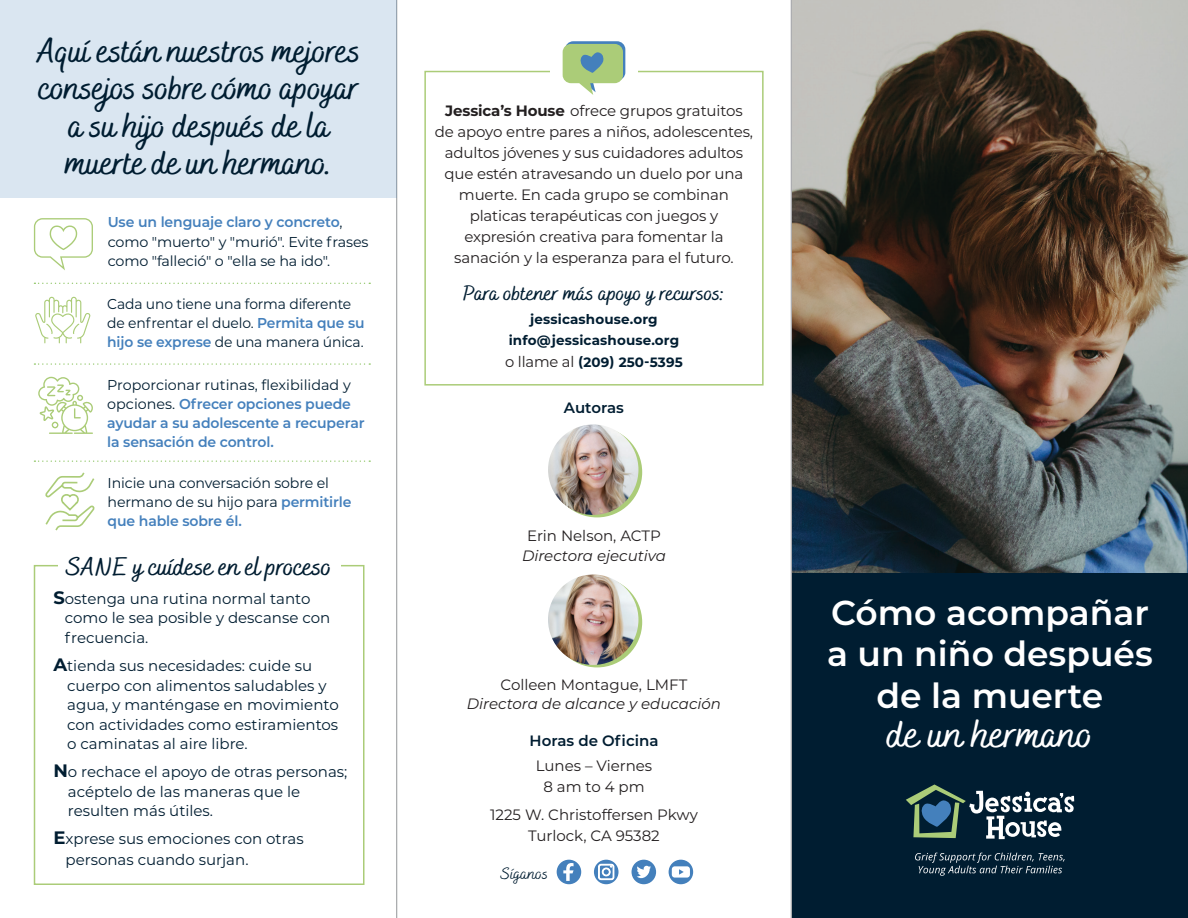
<style>
.page{position:relative;width:1188px;height:918px;background:#fff}
.page>*{position:absolute;margin:0;border:0;box-sizing:border-box;transform-origin:0 0}
.t1{font:500 39px "Bakerie Smooth Wide";letter-spacing:-.005em;color:#fff}
.t2{font:500 34.5px/37.5px "Bakerie Smooth Wide";letter-spacing:-.015em;color:#001d31;text-align:center}
.t3{font:600 34.5px/41.2px "Montserrat";color:#fff;text-align:center}
.t4{font:500 25.5px "Bakerie Smooth Wide";letter-spacing:-.01em;color:#001d31}
.t5{font:500 21px "Bakerie Smooth Wide";letter-spacing:-.005em;color:#001d31}
.t6{font:16.5px "Bakerie Smooth Wide";letter-spacing:-.005em;color:#001d31}
.t7{font:15px/21px "Montserrat";letter-spacing:-.01em;color:#231f20;text-align:center}
.t8{font:15px/19.5px "Montserrat";color:#001d31}
.t9{font:italic 15px "Montserrat";color:#231f20}
.t10{font:600 15px "Montserrat";color:#001d31}
.t11{font:14.25px/19px "Montserrat";letter-spacing:-.01em;color:#001d31}
.t12{font:600 14.25px/19px "Montserrat";letter-spacing:-.01em;color:#4480bc}
.t13{font:700 13.5px/20.5px "Montserrat";letter-spacing:.01em;color:#001d31;text-align:center}
.s1{font-weight:600;color:#4480bc}
.s2{font-weight:400;color:#001d31}
.s3{font-weight:700;font-size:18px}
.s4{font-weight:700}
.s5{font-weight:400;font-size:15px;color:#231f20}
</style>
<div class="page">
<hr style="left:396px;top:0;width:1px;height:918px;background:#939598">
<hr style="left:791px;top:0;width:1px;height:918px;background:#939598">
<img style="left:792px;top:0;width:396px;height:574px">
<svg style="left:45px;top:472px;width:50px;height:59px"></svg>
<div style="left:669px;top:860px;width:24px;height:24px;background:#4480bc;border-radius:12px"></div>
<div style="left:672px;top:866px;width:18px;height:12px;background:#fff;border-radius:3px"></div>
<svg style="left:679px;top:869px;width:5px;height:6px"></svg>
<svg style="left:594px;top:860px;width:25px;height:24px"></svg>
<svg style="left:598px;top:864px;width:16px;height:16px"></svg>
<div style="left:632px;top:860px;width:24px;height:24px;background:#4480bc;border-radius:12px"></div>
<svg style="left:637px;top:865px;width:14px;height:14px"></svg>
<div style="left:557px;top:860px;width:24px;height:24px;background:#4480bc;border-radius:12px"></div>
<svg style="left:563px;top:863px;width:11px;height:18px"></svg>
<div style="left:424px;top:71px;width:340px;height:315px;border:2px solid #abcc78"></div>
<div style="left:550px;top:50px;width:88px;height:27px;background:#fff"></div>
<svg style="left:563px;top:41px;width:62px;height:54px"></svg>
<svg style="left:552px;top:427px;width:90px;height:90px"></svg>
<img style="left:548px;top:424px;width:90px;height:91px;border-radius:45px">
<svg style="left:552px;top:577px;width:90px;height:90px"></svg>
<img style="left:548px;top:574px;width:90px;height:91px;border-radius:45px">
<div style="left:792px;top:574px;width:396px;height:344px;background:#001d31"></div>
<svg style="left:906px;top:784px;width:168px;height:55px"></svg>
<svg style="left:915px;top:853px;width:150px;height:23px"></svg>
<div style="left:34px;top:565px;width:330px;height:320px;border:2px solid #abcc78"></div>
<div style="left:58px;top:556px;width:282px;height:29px;background:#fff"></div>
<div style="left:0;top:0;width:397px;height:198px;background:#dae6f1"></div>
<svg style="left:38px;top:377px;width:55px;height:57px"></svg>
<svg style="left:34px;top:218px;width:59px;height:52px"></svg>
<svg style="left:35px;top:297px;width:55px;height:46px"></svg>
<svg style="left:34px;top:461px;width:336px;height:1px"></svg>
<svg style="left:34px;top:363px;width:336px;height:2px"></svg>
<svg style="left:34px;top:283px;width:336px;height:1px"></svg>
<h2 class="t2" style="left:38px;top:34px;width:325px">Aquí están nuestros mejores consejos sobre cómo apoyar a su hijo después de la muerte de un hermano.</h2>
<p class="t11" style="left:108px;top:212px;width:262px"><span class="s1">Use un lenguaje claro y concreto</span>, como "muerto" y "murió". Evite frases como "falleció" o "ella se ha ido".</p>
<p class="t11" style="left:107px;top:293px;width:259px">Cada uno tiene una forma diferente de enfrentar el duelo. <span class="s1">Permita que su hijo se exprese</span> de una manera única.</p>
<p class="t12" style="left:107px;top:375px;width:259px"><span class="s2">Proporcionar rutinas, flexibilidad y opciones.</span> Ofrecer opciones puede ayudar a su adolescente a recuperar la sensación de control.</p>
<p class="t11" style="left:108px;top:473px;width:245px">Inicie una conversación sobre el hermano de su hijo para <span class="s1">permitirle que hable sobre él.</span></p>
<h3 class="t4" style="left:66px;top:551px;width:267px">SANE y cuídese en el proceso</h3>
<p class="t8" style="left:65px;top:588px;width:267px;text-indent:-11px"><span class="s3">S</span>ostenga una rutina normal tanto como le sea posible y descanse con frecuencia.</p>
<p class="t8" style="left:67px;top:655px;width:273px;text-indent:-14px"><span class="s3">A</span>tienda sus necesidades: cuide su cuerpo con alimentos saludables y agua, y manténgase en movimiento con actividades como estiramientos o caminatas al aire libre.</p>
<p class="t8" style="left:68px;top:762px;width:281px;text-indent:-15px"><span class="s3">N</span>o rechace el apoyo de otras personas; acéptelo de las maneras que le resulten más útiles.</p>
<p class="t8" style="left:66px;top:828px;width:240px;line-height:21px;text-indent:-12px"><span class="s3">E</span>xprese sus emociones con otras personas cuando surjan.</p>
<p class="t7" style="left:435px;top:100px;width:320px"><span class="s4">Jessica’s House</span> ofrece grupos gratuitos de apoyo entre pares a niños, adolescentes, adultos jóvenes y sus cuidadores adultos que estén atravesando un duelo por una muerte. En cada grupo se combinan platicas terapéuticas con juegos y expresión creativa para fomentar la sanación y la esperanza para el futuro.</p>
<h3 class="t5" style="left:463px;top:281px;width:263px">Para obtener más apoyo y recursos:</h3>
<p class="t13" style="left:509px;top:309px;width:172px">jessicashouse.org info@jessicashouse.org</p>
<p class="t13" style="left:505px;top:351px;width:179px"><span class="s5">o llame al</span> (209) 250-5395</p>
<p class="t10" style="left:564px;top:397px;width:62px">Autoras</p>
<p class="t7" style="left:527px;top:525px;width:135px">Erin Nelson, ACTP</p>
<p class="t9" style="left:522px;top:545px;width:145px">Directora ejecutiva</p>
<p class="t7" style="left:501px;top:674px;width:188px">Colleen Montague, LMFT</p>
<p class="t9" style="left:467px;top:694px;width:256px">Directora de alcance y educación</p>
<p class="t10" style="left:530px;top:730px;width:130px">Horas de Oficina</p>
<p class="t7" style="left:536px;top:755px;width:118px">Lunes – Viernes<br>8 am to 4 pm</p>
<p class="t7" style="left:490px;top:804px;width:209px">1225 W. Christoffersen Pkwy<br>Turlock, CA 95382</p>
<p class="t6" style="left:501px;top:864px;width:49px">Síganos</p>
<h2 class="t3" style="left:827px;top:591px;width:327px">Cómo acompañar a un niño después de la muerte</h2>
<h1 class="t1" style="left:887px;top:710px;width:208px">de un hermano</h1>
</div>
